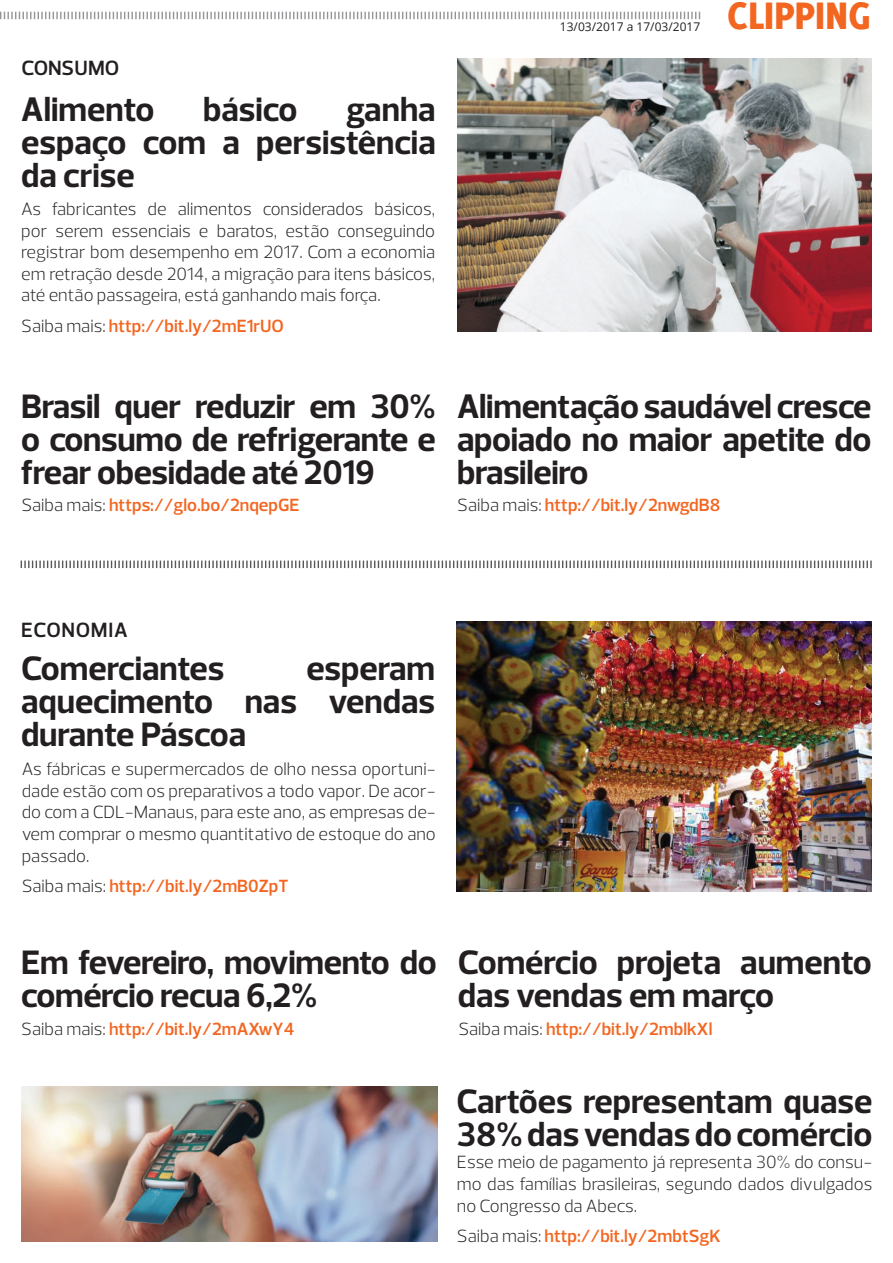
<style>
.page{position:relative;width:893px;height:1263px;background:#fff}
.page>*{position:absolute;margin:0;border:0;box-sizing:border-box;transform-origin:0 0}
.t1{font:800 42px "Delicious";color:#f36621}
.t2{font:700 34.5px/33px "Prelo";letter-spacing:-.01em;color:#231f20;text-align:justify}
.t3{font:600 21px "Prelo";letter-spacing:.03em;color:#231f20}
.t4{font:600 21px "Prelo";letter-spacing:.01em;color:#231f20}
.t5{font:300 18px/21.6px "Prelo";color:#231f20;text-align:justify}
.t6{font:600 18px "Prelo";color:#f36621}
.t7{font:12px "Open Sans";color:#231f20}
.s1{font-weight:300;color:#231f20}
</style>
<div class="page">
<svg style="left:0;top:12px;width:700px;height:8px"></svg>
<svg style="left:20px;top:560px;width:852px;height:9px"></svg>
<img style="left:457px;top:59px;width:415px;height:273px">
<img style="left:456px;top:621px;width:416px;height:271px">
<img style="left:21px;top:1086px;width:416px;height:156px">
<p class="t4" style="left:21px;top:55px;width:99px">CONSUMO</p>
<h2 class="t2" style="left:21px;top:93px;width:135px">Alimento</h2>
<h2 class="t2" style="left:203px;top:93px;width:96px">básico</h2>
<h2 class="t2" style="left:21px;top:93px;width:416px;text-indent:325px">ganha espaço com a persistência da crise</h2>
<p class="t5" style="left:21px;top:198px;width:415px">As fabricantes de alimentos considerados básicos, por serem essenciais e baratos, estão conseguindo registrar bom desempenho em 2017. Com a economia em retração desde 2014, a migração para itens básicos, até então passageira, está ganhando mais força.</p>
<p class="t6" style="left:21px;top:314px;width:264px"><span class="s1">Saiba mais:</span> http://bit.ly/2mE1rUO</p>
<p class="t7" style="left:560px;top:18px;width:142px">13/03/2017 a 17/03/2017</p>
<h1 class="t1" style="left:727px;top:-9px;width:145px">CLIPPING</h1>
<h2 class="t2" style="left:21px;top:390px;width:416px">Brasil quer reduzir em 30% o consumo de refrigerante e frear obesidade até 2019</h2>
<p class="t6" style="left:21px;top:494px;width:280px"><span class="s1">Saiba mais:</span> https://glo.bo/2nqepGE</p>
<h2 class="t2" style="left:457px;top:390px;width:416px">Alimentação saudável cresce apoiado no maior apetite do brasileiro</h2>
<p class="t6" style="left:457px;top:494px;width:265px"><span class="s1">Saiba mais:</span> http://bit.ly/2nwgdB8</p>
<p class="t3" style="left:21px;top:617px;width:108px">ECONOMIA</p>
<h2 class="t2" style="left:21px;top:652px;width:205px">Comerciantes</h2>
<h2 class="t2" style="left:21px;top:652px;width:416px;text-indent:285px">esperam aquecimento nas vendas durante Páscoa</h2>
<p class="t5" style="left:22px;top:758px;width:416px">As fábricas e supermercados de olho nessa oportuni&shy;dade estão com os preparativos a todo vapor. De acor&shy;do com a CDL-Manaus, para este ano, as empresas de&shy;vem comprar o mesmo quantitativo de estoque do ano passado.</p>
<p class="t6" style="left:22px;top:875px;width:268px"><span class="s1">Saiba mais:</span> http://bit.ly/2mB0ZpT</p>
<h2 class="t2" style="left:21px;top:946px;width:417px">Em fevereiro, movimento do comércio recua 6,2%</h2>
<p class="t6" style="left:21px;top:1018px;width:275px"><span class="s1">Saiba mais:</span> http://bit.ly/2mAXwY4</p>
<h2 class="t2" style="left:458px;top:946px;width:416px">Comércio projeta aumento das vendas em março</h2>
<p class="t6" style="left:458px;top:1018px;width:256px"><span class="s1">Saiba mais:</span> http://bit.ly/2mblkXl</p>
<h2 class="t2" style="left:456px;top:1084px;width:418px">Cartões representam quase<br>38% das vendas do comércio</h2>
<p class="t5" style="left:457px;top:1152px;width:417px">Esse meio de pagamento já representa 30% do consu&shy;mo das famílias brasileiras, segundo dados divulgados no Congresso da Abecs.</p>
<p class="t6" style="left:457px;top:1224px;width:265px"><span class="s1">Saiba mais:</span> http://bit.ly/2mbtSgK</p>
</div>
